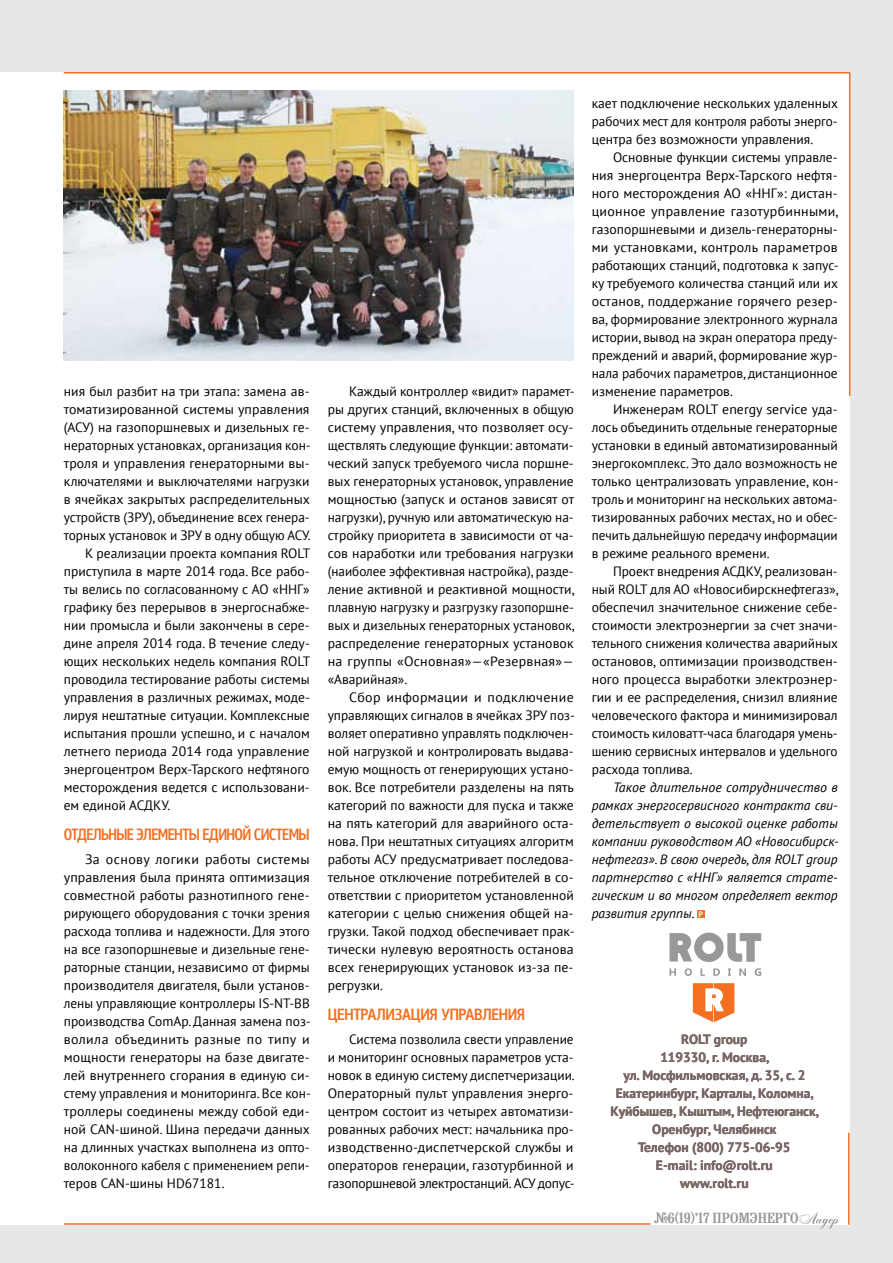
<style>
.page{position:relative;width:893px;height:1263px;background:#e6e7e8}
.page>*{position:absolute;margin:0;border:0;box-sizing:border-box;transform-origin:0 0}
.t1{font:14.55px "Bruskovaya Plain";color:#939598}
.t2{font:13.5px/18px "PT Sans";color:#000;text-align:justify}
.t3{font:italic 13.5px/18px "PT Sans";color:#000;text-align:justify}
.t4{font:700 13.5px/18px "PT Sans";color:#6d6e71;text-align:center}
.s1{font-family:"Myriad Pro";font-weight:600;font-style:normal;font-size:8.25px;color:#fff}
</style>
<div class="page">
<div style="left:0;top:72px;width:849px;height:1152px;background:#fff"></div>
<div style="left:697px;top:910px;width:8px;height:8px;background:#f36f21"></div>
<svg style="left:669px;top:932px;width:92px;height:30px"></svg>
<svg style="left:669px;top:968px;width:7px;height:8px"></svg>
<svg style="left:685px;top:968px;width:7px;height:8px"></svg>
<svg style="left:700px;top:968px;width:5px;height:8px"></svg>
<svg style="left:713px;top:968px;width:7px;height:8px"></svg>
<svg style="left:728px;top:968px;width:3px;height:8px"></svg>
<svg style="left:739px;top:968px;width:7px;height:8px"></svg>
<svg style="left:755px;top:968px;width:6px;height:8px"></svg>
<svg style="left:693px;top:983px;width:41px;height:39px"></svg>
<hr style="left:64px;top:1223px;width:587px;height:2px;background:#f36f21">
<hr style="left:848px;top:1132px;width:2px;height:93px;background:#f36f21">
<img style="left:63px;top:72px;width:788px;height:326px">
<svg style="left:799px;top:1212px;width:40px;height:17px"></svg>
<p class="t2" style="left:64px;top:382px;width:247px">ния был разбит на три этапа: замена ав-</p>
<p class="t2" style="left:64px;top:400px;width:247px">томатизированной системы управления</p>
<p class="t2" style="left:64px;top:418px;width:247px">(АСУ) на газопоршневых и дизельных ге-</p>
<p class="t2" style="left:64px;top:436px;width:249px">нераторных установках, организация кон-</p>
<p class="t2" style="left:64px;top:454px;width:247px">троля и управления генераторными вы-</p>
<p class="t2" style="left:64px;top:472px;width:247px">ключателями и выключателями нагрузки</p>
<p class="t2" style="left:64px;top:490px;width:248px">в ячейках закрытых распределительных</p>
<p class="t2" style="left:64px;top:508px;width:247px">устройств (ЗРУ), объединение всех генера-</p>
<p class="t2" style="left:64px;top:526px;width:249px">торных установок и ЗРУ в одну общую АСУ.</p>
<p class="t2" style="left:85px;top:544px;width:227px">К реализации проекта компания ROLT</p>
<p class="t2" style="left:64px;top:562px;width:247px">приступила в марте 2014 года. Все рабо-</p>
<p class="t2" style="left:64px;top:580px;width:247px">ты велись по согласованному с АО «ННГ»</p>
<p class="t2" style="left:64px;top:598px;width:248px">графику без перерывов в энергоснабже-</p>
<p class="t2" style="left:64px;top:616px;width:247px">нии промысла и были закончены в сере-</p>
<p class="t2" style="left:64px;top:634px;width:248px">дине апреля 2014 года. В течение следу-</p>
<p class="t2" style="left:64px;top:652px;width:248px">ющих нескольких недель компания ROLT</p>
<p class="t2" style="left:64px;top:670px;width:247px">проводила тестирование работы системы</p>
<p class="t2" style="left:64px;top:688px;width:248px">управления в различных режимах, моде-</p>
<p class="t2" style="left:64px;top:706px;width:247px">лируя нештатные ситуации. Комплексные</p>
<p class="t2" style="left:64px;top:724px;width:248px">испытания прошли успешно, и с началом</p>
<p class="t2" style="left:64px;top:742px;width:247px">летнего периода 2014 года управление</p>
<p class="t2" style="left:64px;top:760px;width:247px">энергоцентром Верх-Тарского нефтяного</p>
<p class="t2" style="left:64px;top:778px;width:247px">месторождения ведется с использовани-</p>
<p class="t2" style="left:64px;top:796px;width:108px">ем единой АСДКУ.</p>
<p class="t2" style="left:64px;top:850px;width:249px;text-indent:21px">За основу логики работы системы управления была принята оптимизация совместной работы разнотипного гене&shy;рирующего оборудования с точки зрения расхода топлива и надежности. Для этого на все газопоршневые и дизельные гене&shy;раторные станции, независимо от фирмы производителя двигателя, были установ&shy;лены управляющие контроллеры IS-NT-BB производства ComAp. Данная замена поз&shy;волила объединить разные по типу и мощности генераторы на базе двигате&shy;лей внутреннего сгорания в единую си&shy;стему управления и мониторинга. Все кон&shy;троллеры соединены между собой еди&shy;ной CAN-шиной. Шина передачи данных на длинных участках выполнена из опто&shy;волоконного кабеля с применением репи&shy;теров CAN-шины HD67181.</p>
<p class="t2" style="left:328px;top:382px;width:249px;text-indent:21px">Каждый контроллер «видит» парамет&shy;ры других станций, включенных в общую систему управления, что позволяет осу&shy;ществлять следующие функции: автомати&shy;ческий запуск требуемого числа поршне&shy;вых генераторных установок, управление мощностью (запуск и останов зависят от нагрузки), ручную или автоматическую на&shy;стройку приоритета в зависимости от ча&shy;сов наработки или требования нагрузки (наиболее эффективная настройка), разде&shy;ление активной и реактивной мощности, плавную нагрузку и разгрузку газопоршне&shy;вых и дизельных генераторных установок, распределение генераторных установок на группы «Основная»—«Резервная»— «Аварийная».</p>
<p class="t2" style="left:328px;top:688px;width:249px;text-indent:21px">Сбор информации и подключение управляющих сигналов в ячейках ЗРУ поз&shy;воляет оперативно управлять подключен&shy;ной нагрузкой и контролировать выдава&shy;емую мощность от генерирующих устано&shy;вок. Все потребители разделены на пять категорий по важности для пуска и также на пять категорий для аварийного оста&shy;нова. При нештатных ситуациях алгоритм работы АСУ предусматривает последова&shy;тельное отключение потребителей в со&shy;ответствии с приоритетом установленной категории с целью снижения общей на&shy;грузки. Такой подход обеспечивает прак&shy;тически нулевую вероятность останова всех генерирующих установок из-за пе&shy;регрузки.</p>
<p class="t2" style="left:328px;top:1030px;width:249px;text-indent:21px">Система позволила свести управление и мониторинг основных параметров уста&shy;новок в единую систему диспетчеризации.<br>Операторный пульт управления энерго&shy;центром состоит из четырех автоматизи&shy;рованных рабочих мест: начальника про&shy;изводственно-диспетчерской службы и операторов генерации, газотурбинной и газопоршневой электростанций. АСУ допус-</p>
<p class="t2" style="left:592px;top:94px;width:248px">кает подключение нескольких удаленных рабочих мест для контроля работы энерго&shy;центра без возможности управления.</p>
<p class="t2" style="left:592px;top:148px;width:249px;text-indent:21px">Основные функции системы управле&shy;ния энергоцентра Верх-Тарского нефтя&shy;ного месторождения АО «ННГ»: дистан&shy;ционное управление газотурбинными, газопоршневыми и дизель-генераторны&shy;ми установками, контроль параметров работающих станций, подготовка к запус&shy;ку требуемого количества станций или их останов, поддержание горячего резер&shy;ва, формирование электронного журнала истории, вывод на экран оператора преду&shy;преждений и аварий, формирование жур&shy;нала рабочих параметров, дистанционное изменение параметров.</p>
<p class="t2" style="left:592px;top:400px;width:248px;text-indent:21px">Инженерам ROLT energy service уда&shy;лось объединить отдельные генераторные установки в единый автоматизированный энергокомплекс. Это дало возможность не только централизовать управление, кон&shy;троль и мониторинг на нескольких автома&shy;тизированных рабочих местах, но и обес&shy;печить дальнейшую передачу информации в режиме реального времени.</p>
<p class="t2" style="left:592px;top:562px;width:248px;text-indent:21px">Проект внедрения АСДКУ, реализован&shy;ный ROLT для АО «Новосибирскнефтегаз», обеспечил значительное снижение себе&shy;стоимости электроэнергии за счет значи&shy;тельного снижения количества аварийных остановов, оптимизации производствен&shy;ного процесса выработки электроэнер&shy;гии и ее распределения, снизил влияние человеческого фактора и минимизировал стоимость киловатт-часа благодаря умень&shy;шению сервисных интервалов и удельного расхода топлива.</p>
<p class="t3" style="left:592px;top:778px;width:248px;text-indent:21px">Такое длительное сотрудничество в рамках энергосервисного контракта сви&shy;детельствует о высокой оценке работы компании руководством АО «Новосибирск&shy;нефтегаз». В свою очередь, для ROLT group партнерство с «ННГ» является страте&shy;гическим и во многом определяет вектор развития группы. <span class="s1">Р</span></p>
<p class="t4" style="left:611px;top:1030px;width:210px">ROLT group<br>119330, г. Москва,<br>ул. Мосфильмовская, д. 35, с. 2<br>Екатеринбург, Карталы, Коломна,<br>Куйбышев, Кыштым, Нефтеюганск,<br>Оренбург, Челябинск<br>Телефон (800) 775-06-95<br>E-mail: info@rolt.ru<br>www.rolt.ru</p>
<p class="t1" style="left:654px;top:1210px;width:146px">№6(19)’17 ПромЭнерго</p>
</div>
